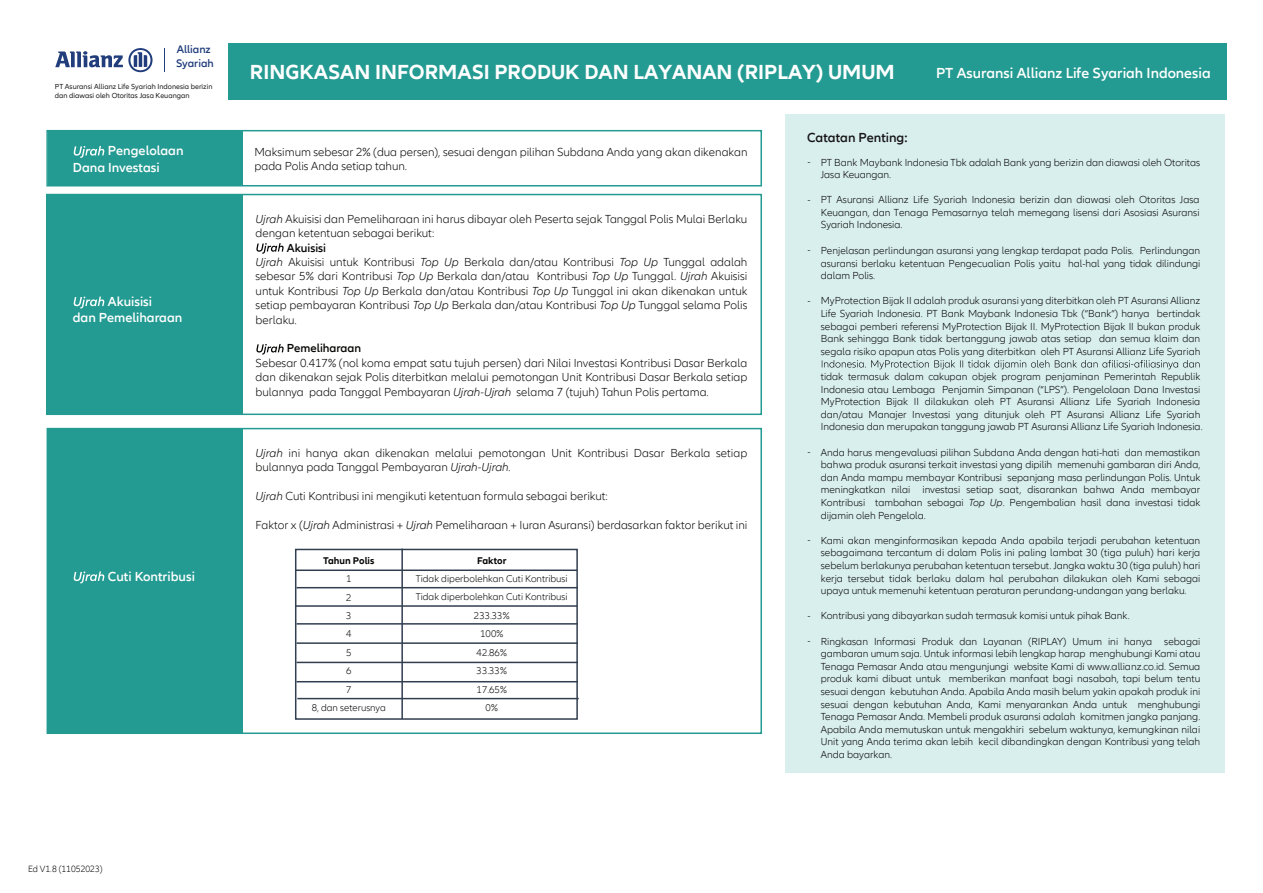
<style>
.page{position:relative;width:1263px;height:893px;background:#fff}
.page>*{position:absolute;margin:0;border:0;box-sizing:border-box;transform-origin:0 0}
.t1{font:700 21px "Allianz Neo";color:#fff}
.t2{font:600 15px "Allianz Neo";color:#fff}
.t3{font:600 13.5px/16.5px "Allianz Neo";color:#fff}
.t4{font:600 13.5px "Allianz Neo";color:#161416}
.t5{font:300 12px/14.4px "Allianz Neo";color:#040503}
.t6{font:600 12px "Allianz Neo";color:#040503}
.t7{font:600 11.25px "Allianz Neo";color:#213d7c}
.t8{font:300 10.5px/12.6px "Allianz Neo";color:#040503;text-align:justify}
.t9{font:300 10.05px/18.5px "Allianz Neo";color:#040503;text-align:center}
.t10{font:700 10.05px "Allianz Neo";color:#040503}
.t11{font:300 9.3px "Allianz Neo";color:#040503;scale:.95 1}
.t12{font:300 9px "Allianz Neo";color:#040503}
.t13{font:7.5px/9px "Allianz Neo";color:#201d1e}
.s1{font-style:italic}
.s2{font-weight:600}
.s3{font-size:9.3px}
</style>
<div class="page">
<div style="left:48px;top:131px;width:195px;height:55px;background:#249b92"></div>
<div style="left:785px;top:115px;width:440px;height:658px;background:#d9efee"></div>
<svg style="left:822px;top:360px;width:377px;height:9px"></svg>
<div style="left:46px;top:130px;width:716px;height:56px;border:2px solid #249b92"></div>
<svg style="left:74px;top:146px;width:30px;height:12px"></svg>
<div style="left:228px;top:43px;width:998px;height:56px;background:#249b92"></div>
<hr style="left:296px;top:587px;width:282px;height:1px;background:#313e50">
<hr style="left:296px;top:605px;width:281px;height:2px;background:#313e50">
<hr style="left:296px;top:569px;width:281px;height:2px;background:#313e50">
<div style="left:295px;top:549px;width:283px;height:171px;border:2px solid #313e50"></div>
<hr style="left:296px;top:623px;width:282px;height:2px;background:#313e50">
<hr style="left:296px;top:642px;width:282px;height:2px;background:#313e50">
<hr style="left:296px;top:662px;width:282px;height:1px;background:#313e50">
<hr style="left:296px;top:681px;width:282px;height:1px;background:#313e50">
<hr style="left:297px;top:698px;width:282px;height:1px;background:#313e50">
<hr style="left:401px;top:549px;width:2px;height:170px;background:#313e50">
<div style="left:48px;top:429px;width:195px;height:304px;background:#249b92"></div>
<div style="left:47px;top:428px;width:715px;height:306px;border:2px solid #249b92"></div>
<svg style="left:74px;top:571px;width:30px;height:12px"></svg>
<svg style="left:256px;top:243px;width:28px;height:11px"></svg>
<svg style="left:256px;top:344px;width:28px;height:10px"></svg>
<div style="left:47px;top:195px;width:196px;height:219px;background:#249b92"></div>
<div style="left:46px;top:194px;width:716px;height:221px;border:2px solid #249b92"></div>
<svg style="left:74px;top:297px;width:30px;height:11px"></svg>
<svg style="left:55px;top:48px;width:110px;height:25px"></svg>
<p class="t7" style="left:177px;top:43px;width:36px">Allianz</p>
<p class="t7" style="left:176px;top:57px;width:39px">Syariah</p>
<p class="t13" style="left:125px;top:82px;width:62px">e Indonesia berizin</p>
<p class="t13" style="left:55px;top:82px;width:159px">PT Asuransi Allianz Life Syariah Indonesia berizin dan diawasi oleh Otoritas Jasa Keuangan</p>
<p class="t3" style="left:73px;top:143px;width:112px;text-indent:35px">Pengelolaan<br>Dana Investasi</p>
<p class="t3" style="left:73px;top:294px;width:111px;text-align:center">Akuisisi<br>dan Pemeliharaan</p>
<p class="t3" style="left:108px;top:568px;width:88px">Cuti Kontribusi</p>
<h1 class="t1" style="left:250px;top:60px;width:646px">RINGKASAN INFORMASI PRODUK DAN LAYANAN (RIPLAY) UMUM</h1>
<h2 class="t2" style="left:936px;top:64px;width:276px">PT Asuransi Allianz Life Syariah Indonesia</h2>
<p class="t5" style="left:254px;top:145px;width:495px">Maksimum sebesar 2% (dua persen), sesuai dengan pilihan Subdana Anda yang akan dikenakan pada Polis Anda setiap tahun.</p>
<p class="t5" style="left:256px;top:212px;width:493px"><span class="s1">Ujrah</span> Akuisisi dan Pemeliharaan ini harus dibayar oleh Peserta sejak Tanggal Polis Mulai Berlaku dengan ketentuan sebagai berikut:</p>
<p class="t5" style="left:256px;top:241px;width:493px;text-indent:31px"><span class="s2">Akuisisi<br></span><span class="s1">Ujrah</span> Akuisisi untuk Kontribusi <span class="s1">Top Up</span> Berkala dan/atau Kontribusi <span class="s1">Top Up</span> Tunggal adalah sebesar 5% dari Kontribusi <span class="s1">Top Up</span> Berkala dan/atau Kontribusi <span class="s1">Top Up</span> Tunggal. <span class="s1">Ujrah</span> Akuisisi untuk Kontribusi <span class="s1">Top Up</span> Berkala dan/atau Kontribusi <span class="s1">Top Up</span> Tunggal ini akan dikenakan untuk setiap pembayaran Kontribusi <span class="s1">Top Up</span> Berkala dan/atau Kontribusi <span class="s1">Top Up</span> Tunggal selama Polis berlaku.</p>
<p class="t6" style="left:287px;top:341px;width:76px">Pemeliharaan</p>
<p class="t5" style="left:256px;top:356px;width:493px;text-align:justify">Sebesar 0.417% (nol koma empat satu tujuh persen) dari Nilai Investasi Kontribusi Dasar Berkala dan dikenakan sejak Polis diterbitkan melalui pemotongan Unit Kontribusi Dasar Berkala setiap bulannya pada Tanggal Pembayaran <span class="s1">Ujrah-Ujrah</span> selama 7 (tujuh) Tahun Polis pertama.</p>
<p class="t5" style="left:256px;top:446px;width:493px"><span class="s1">Ujrah</span> ini hanya akan dikenakan melalui pemotongan Unit Kontribusi Dasar Berkala setiap bulannya pada Tanggal Pembayaran <span class="s1">Ujrah-Ujrah.</span></p>
<p class="t5" style="left:256px;top:489px;width:354px"><span class="s1">Ujrah</span> Cuti Kontribusi ini mengikuti ketentuan formula sebagai berikut:</p>
<p class="t5" style="left:256px;top:518px;width:493px">Faktor x (<span class="s1">Ujrah</span> Administrasi + <span class="s1">Ujrah</span> Pemeliharaan + Iuran Asuransi) berdasarkan faktor berikut ini</p>
<p class="t10" style="left:323px;top:554px;width:53px">Tahun Polis</p>
<p class="t9" style="left:312px;top:570px;width:76px">1<br>2<br>3<br>4<br>5<br>6<br>7<br>8, dan seterusnya</p>
<p class="t10" style="left:477px;top:554px;width:31px">Faktor</p>
<p class="t9" style="left:416px;top:570px;width:153px">Tidak diperbolehkan Cuti Kontribusi<br>Tidak diperbolehkan Cuti Kontribusi<br>233.33%<br>100%<br>42.86%<br>33.33%<br>17.65%<br>0%</p>
<p class="t4" style="left:807px;top:130px;width:102px">Catatan Penting:</p>
<p class="t8" style="left:807px;top:156px;width:5px">-</p>
<p class="t8" style="left:807px;top:194px;width:5px">-</p>
<p class="t8" style="left:821px;top:156px;width:381px">PT Bank Maybank Indonesia Tbk adalah Bank yang berizin dan diawasi oleh Otoritas<br>Jasa Keuangan.</p>
<p class="t8" style="left:821px;top:194px;width:380px">PT Asuransi Allianz Life Syariah Indonesia berizin dan diawasi oleh Otoritas Jasa Keuangan, dan Tenaga Pemasarnya telah memegang lisensi dari Asosiasi Asuransi Syariah Indonesia.</p>
<p class="t8" style="left:807px;top:244px;width:5px">-</p>
<p class="t8" style="left:807px;top:294px;width:5px">-</p>
<p class="t8" style="left:807px;top:446px;width:5px">-</p>
<p class="t8" style="left:807px;top:534px;width:5px">-</p>
<p class="t8" style="left:807px;top:609px;width:5px">-</p>
<p class="t8" style="left:807px;top:635px;width:5px">-</p>
<p class="t8" style="left:821px;top:245px;width:381px">Penjelasan perlindungan asuransi yang lengkap terdapat pada Polis. Perlindungan asuransi berlaku ketentuan Pengecualian Polis yaitu hal-hal yang tidak dilindungi dalam Polis.</p>
<p class="t8" style="left:821px;top:295px;width:381px">MyProtection Bijak II adalah produk asuransi yang diterbitkan oleh PT Asuransi Allianz Life Syariah Indonesia. PT Bank Maybank Indonesia Tbk (“Bank”) hanya bertindak sebagai pemberi referensi MyProtection Bijak II. MyProtection Bijak II bukan produk Bank sehingga Bank tidak bertanggung jawab atas setiap dan semua klaim dan segala risiko apapun atas Polis yang diterbitkan oleh PT Asuransi Allianz Life Syariah</p>
<p class="t8" style="left:821px;top:371px;width:383px;text-align:left">tidak termasuk dalam cakupan objek program penjaminan Pemerintah Republik Indonesia atau Lembaga Penjamin Simpanan (“LPS”). Pengelolaan Dana Investasi MyProtection Bijak II dilakukan oleh PT Asuransi Allianz Life Syariah Indonesia dan/atau Manajer Investasi yang ditunjuk oleh PT Asuransi Allianz Life Syariah Indonesia dan merupakan tanggung jawab PT Asuransi Allianz Life Syariah Indonesia.</p>
<p class="t8" style="left:821px;top:446px;width:381px">Anda harus mengevaluasi pilihan Subdana Anda dengan hati-hati dan memastikan bahwa produk asuransi terkait investasi yang dipilih memenuhi gambaran diri Anda, dan Anda mampu membayar Kontribusi sepanjang masa perlindungan Polis. Untuk meningkatkan nilai investasi setiap saat, disarankan bahwa Anda membayar Kontribusi tambahan sebagai <span class="s1">Top Up</span>. Pengembalian hasil dana investasi tidak dijamin oleh Pengelola.</p>
<p class="t8" style="left:821px;top:534px;width:381px">Kami akan menginformasikan kepada Anda apabila terjadi perubahan ketentuan sebagaimana tercantum di dalam Polis ini paling lambat 30 (tiga puluh) hari kerja sebelum berlakunya perubahan ketentuan tersebut. Jangka waktu 30 (tiga puluh) hari kerja tersebut tidak berlaku dalam hal perubahan dilakukan oleh Kami sebagai upaya untuk memenuhi ketentuan peraturan perundang-undangan yang berlaku.</p>
<p class="t8" style="left:821px;top:610px;width:310px">Kontribusi yang dibayarkan sudah termasuk komisi untuk pihak Bank.</p>
<p class="t8" style="left:821px;top:635px;width:381px">Ringkasan Informasi Produk dan Layanan (RIPLAY) Umum ini hanya sebagai gambaran umum saja. Untuk informasi lebih lengkap harap menghubungi Kami atau Tenaga Pemasar Anda atau mengunjungi website Kami di www.allianz.co.id. Semua produk kami dibuat untuk memberikan manfaat bagi nasabah, tapi belum tentu sesuai dengan kebutuhan Anda. Apabila Anda masih belum yakin apakah produk ini sesuai dengan kebutuhan Anda, Kami menyarankan Anda untuk menghubungi Tenaga Pemasar Anda. Membeli produk asuransi adalah komitmen jangka panjang.<br>Apabila Anda memutuskan untuk mengakhiri sebelum waktunya, kemungkinan nilai Unit yang Anda terima akan lebih kecil dibandingkan dengan Kontribusi yang telah Anda bayarkan.</p>
<p class="t12" style="left:28px;top:863px;width:78px"><span class="s3">Ed</span> V1.1 (28102022)</p>
<p class="t11" style="left:28px;top:863px;width:80px">Ed V1.8 (11052023)</p>
<p class="t11" style="left:28px;top:863px;width:12px">Ed</p>
<p class="t11" style="left:66px;top:863px;width:17px">810</p>
<p class="t11" style="left:28px;top:863px;width:12px">Ed</p>
<p class="t11" style="left:52px;top:863px;width:32px">3 2 8</p>
<p class="t11" style="left:95px;top:863px;width:7px">2</p>
<p class="t11" style="left:28px;top:863px;width:12px">Ed</p>
<p class="t11" style="left:52px;top:863px;width:7px">4</p>
<p class="t11" style="left:28px;top:863px;width:12px">Ed</p>
<p class="t11" style="left:62px;top:863px;width:22px">09 2</p>
<p class="t11" style="left:28px;top:863px;width:12px">Ed</p>
<p class="t11" style="left:52px;top:863px;width:32px">6 23 3</p>
<p class="t11" style="left:28px;top:863px;width:12px">Ed</p>
<p class="t11" style="left:52px;top:863px;width:7px">7</p>
</div>
